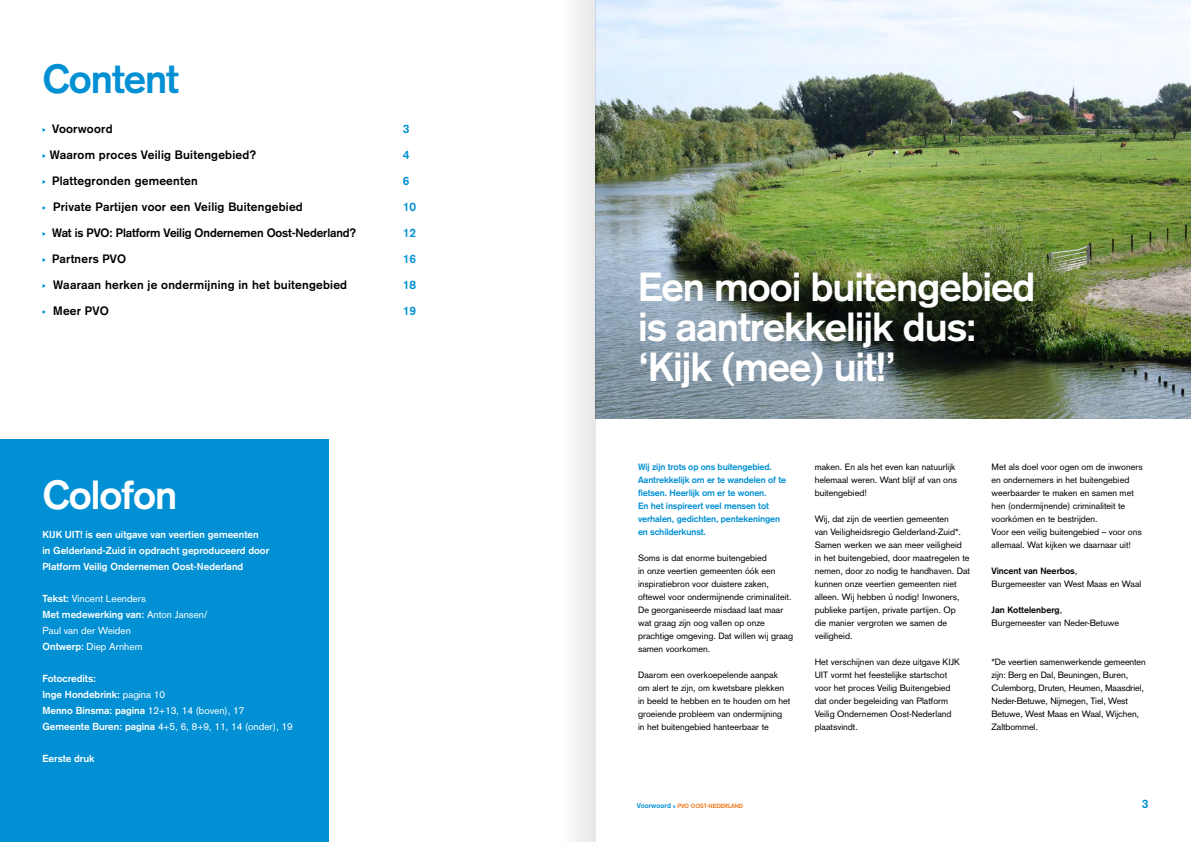
<style>
.page{position:relative;width:1191px;height:842px;background:#fff}
.page>*{position:absolute;margin:0;border:0;box-sizing:border-box;transform-origin:0 0}
.t1{font:700 40px/40px "Akzidenz Grotesk";letter-spacing:-.025em;color:#fff}
.t2{font:700 40px "Akzidenz Grotesk";letter-spacing:-.025em;color:#0090d3}
.t3{font:700 12px "Akzidenz Grotesk";letter-spacing:.02em;color:#000}
.t4{font:700 12px "Akzidenz Grotesk";letter-spacing:-.01em;color:#000}
.t5{font:700 12px "Akzidenz Grotesk";letter-spacing:.02em;color:#0090d3}
.t6{font:700 10px/16px "Akzidenz Grotesk";color:#fff}
.t7{font:10px/16px "Akzidenz Grotesk";color:#fff}
.t8{font:9px/13px "Akzidenz Grotesk";color:#000}
.t9{font:700 9px/13px "Akzidenz Grotesk";letter-spacing:-.01em;color:#0090d3}
.t10{font:700 6px "Akzidenz Grotesk";color:#ee7515}
.s1{font-weight:700}
.s2{font-weight:400}
.s3{font-size:7px;color:#0090d3}
</style>
<div class="page">
<img style="left:595px;top:0;width:596px;height:418px">
<div style="left:0;top:439px;width:329px;height:403px;background:#0090d3"></div>
<div style="left:559px;top:0;width:36px;height:842px;background:#f3f3f3"></div>
<h1 class="t2" style="left:43px;top:56px;width:138px">Content</h1>
<h2 class="t3" style="left:52px;top:121px;width:62px">Voorwoord</h2>
<h2 class="t5" style="left:403px;top:121px;width:8px">3</h2>
<h2 class="t3" style="left:50px;top:147px;width:208px">Waarom proces Veilig Buitengebied?</h2>
<h2 class="t5" style="left:403px;top:147px;width:8px">4</h2>
<h2 class="t3" style="left:52px;top:173px;width:147px">Plattegronden gemeenten</h2>
<h2 class="t5" style="left:403px;top:173px;width:8px">6</h2>
<h2 class="t3" style="left:53px;top:199px;width:251px">Private Partijen voor een Veilig Buitengebied</h2>
<h2 class="t5" style="left:403px;top:199px;width:15px">10</h2>
<h2 class="t4" style="left:52px;top:225px;width:306px">Wat is PVO: Platform Veilig Ondernemen Oost-Nederland?</h2>
<h2 class="t5" style="left:403px;top:225px;width:15px">12</h2>
<h2 class="t3" style="left:52px;top:251px;width:76px">Partners PVO</h2>
<h2 class="t5" style="left:403px;top:251px;width:15px">16</h2>
<h2 class="t3" style="left:53px;top:277px;width:295px">Waaraan herken je ondermijning in het buitengebied</h2>
<h2 class="t5" style="left:403px;top:277px;width:15px">18</h2>
<h2 class="t3" style="left:53px;top:303px;width:57px">Meer PVO</h2>
<h2 class="t5" style="left:403px;top:303px;width:15px">19</h2>
<h1 class="t1" style="left:43px;top:475px;width:136px">Colofon</h1>
<p class="t6" style="left:43px;top:527px;width:228px">KIJK UIT! is een uitgave van veertien gemeenten<br>in Gelderland-Zuid in opdracht geproduceerd door<br>Platform Veilig Ondernemen Oost-Nederland</p>
<p class="t7" style="left:43px;top:591px;width:166px"><span class="s1">Tekst:</span> Vincent Leenders<br><span class="s1">Met medewerking van:</span> Anton Jansen/<br>Paul van der Weiden<br><span class="s1">Ontwerp:</span> Diep Arnhem</p>
<p class="t6" style="left:43px;top:671px;width:252px">Fotocredits:<br>Inge Hondebrink: <span class="s2">pagina 10<br></span>Menno Binsma: pagina <span class="s2">12+13, 14 (boven), 17<br></span>Gemeente Buren: pagina <span class="s2">4+5, 6, 8+9, 11, 14 (onder), 19</span></p>
<p class="t6" style="left:43px;top:751px;width:54px">Eerste druk</p>
<h1 class="t1" style="left:638px;top:267px;width:399px">Een mooi buitengebied is aantrekkelijk dus: ‘Kijk (mee) uit!’</h1>
<p class="t9" style="left:638px;top:461px;width:150px">Wij zijn trots op ons buitengebied.<br>Aantrekkelijk om er te wandelen of te fietsen. Heerlijk om er te wonen.<br>En het inspireert veel mensen tot verhalen, gedichten, pentekeningen en schilderkunst.</p>
<p class="t8" style="left:638px;top:552px;width:157px">Soms is dat enorme buitengebied<br>in onze veertien gemeenten óók een inspiratiebron voor duistere zaken, oftewel voor ondermijnende criminaliteit.<br>De georganiseerde misdaad laat maar wat graag zijn oog vallen op onze prachtige omgeving. Dat willen wij graag samen voorkomen.</p>
<p class="t8" style="left:638px;top:669px;width:154px">Daarom een overkoepelende aanpak om alert te zijn, om kwetsbare plekken in beeld te hebben en te houden om het groeiende probleem van ondermijning in het buitengebied hanteerbaar te</p>
<p class="t8" style="left:814px;top:461px;width:144px">maken. En als het even kan natuurlijk helemaal weren. Want blijf af van ons buitengebied!</p>
<p class="t8" style="left:814px;top:513px;width:157px">Wij, dat zijn de veertien gemeenten<br>van Veiligheidsregio Gelderland-Zuid*.<br>Samen werken we aan meer veiligheid in het buitengebied, door maatregelen te nemen, door zo nodig te handhaven. Dat kunnen onze veertien gemeenten niet alleen. Wij hebben ú nodig! Inwoners, publieke partijen, private partijen. Op<br>die manier vergroten we samen de veiligheid.</p>
<p class="t8" style="left:814px;top:656px;width:147px">Het verschijnen van deze uitgave KIJK<br>UIT vormt het feestelijke startschot voor het proces Veilig Buitengebied dat onder begeleiding van Platform<br>Veilig Ondernemen Oost-Nederland plaatsvindt.</p>
<p class="t8" style="left:991px;top:461px;width:153px">Met als doel voor ogen om de inwoners en ondernemers in het buitengebied weerbaarder te maken en samen met hen (ondermijnende) criminaliteit te voorkómen en te bestrijden.<br>Voor een veilig buitengebied – voor ons allemaal. Wat kijken we daarnaar uit!</p>
<p class="t8" style="left:991px;top:565px;width:151px"><span class="s1">Vincent van Neerbos</span>,<br>Burgemeester van West Maas en Waal</p>
<p class="t8" style="left:991px;top:604px;width:129px"><span class="s1">Jan Kottelenberg</span>,<br>Burgemeester van Neder-Betuwe</p>
<p class="t8" style="left:991px;top:656px;width:156px">*De veertien samenwerkende gemeenten zijn: Berg en Dal, Beuningen, Buren, Culemborg, Druten, Heumen, Maasdriel, Neder-Betuwe, Nijmegen, Tiel, West Betuwe, West Maas en Waal, Wijchen, Zaltbommel.</p>
<p class="t10" style="left:637px;top:803px;width:108px"><span class="s3">Voorwoord</span> PVO OOST-NEDERLAND</p>
<h2 class="t5" style="left:1141px;top:797px;width:8px">3</h2>
</div>
